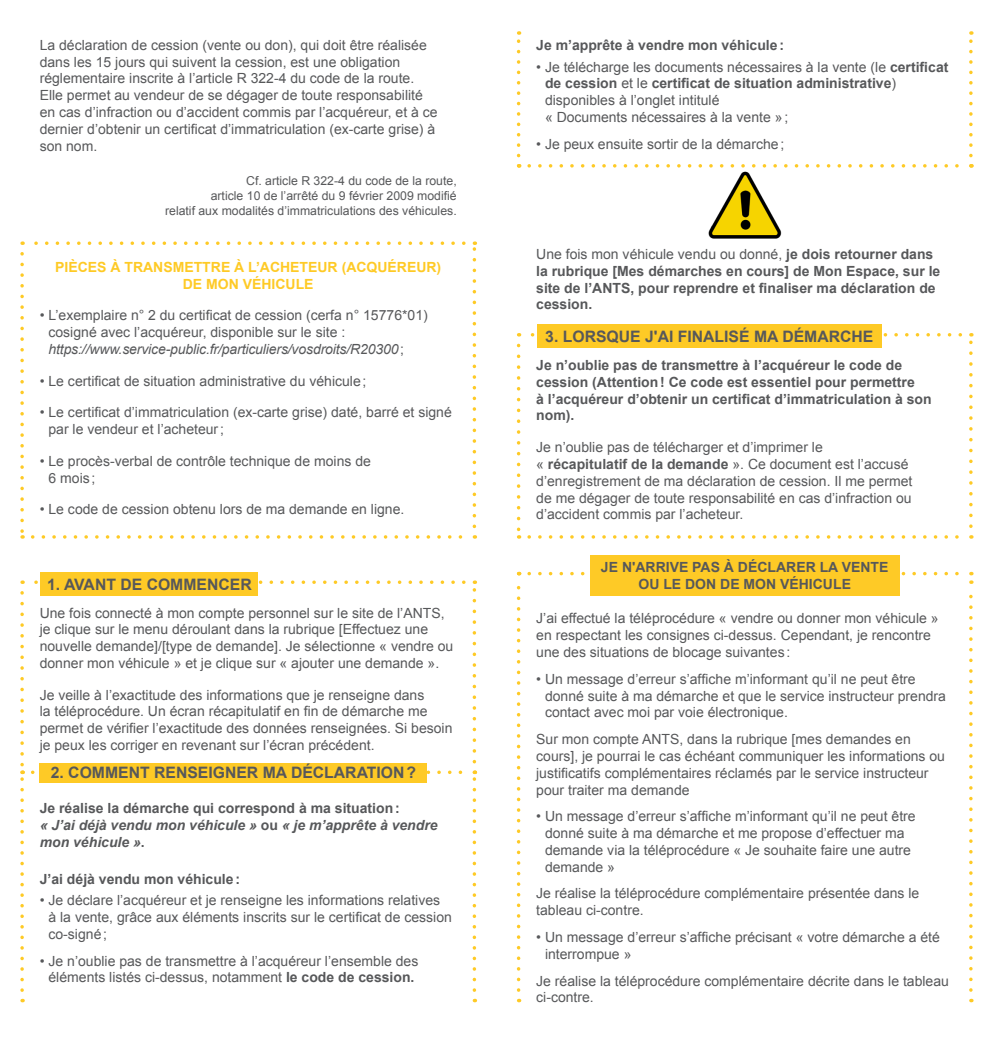
<style>
.page{position:relative;width:993px;height:1042px;background:#fff}
.page>*{position:absolute;margin:0;border:0;box-sizing:border-box;transform-origin:0 0}
.Texte_courant{font:700 15.75px "Arial";color:#57585a}
.Texte_courant-2{font:14px/16.8px "Arial";color:#57585a}
.Texte_courant-3{font:700 14px/16.8px "Arial";color:#57585a}
.Texte_courant-4{font:italic 700 14px/16.8px "Arial";color:#57585a}
.Texte_courant-5{font:700 14px/16.8px "Arial";color:#feca26;text-align:center}
.Texte_courant-6{font:12.25px/14.7px "Arial";color:#57585a;text-align:right}
.s1{font-style:italic}
.s2{font-style:normal}
.s3{font-weight:700}
.s4{font-weight:400}
</style>
<div class="page">
<svg style="left:969px;top:31px;width:3px;height:125px"></svg>
<svg style="left:516px;top:31px;width:4px;height:125px"></svg>
<svg style="left:529px;top:164px;width:442px;height:4px"></svg>
<svg style="left:516px;top:572px;width:4px;height:418px"></svg>
<svg style="left:529px;top:572px;width:443px;height:418px"></svg>
<svg style="left:20px;top:254px;width:4px;height:285px"></svg>
<svg style="left:33px;top:535px;width:442px;height:4px"></svg>
<svg style="left:472px;top:241px;width:4px;height:285px"></svg>
<svg style="left:22px;top:241px;width:441px;height:4px"></svg>
<svg style="left:20px;top:593px;width:4px;height:397px"></svg>
<svg style="left:33px;top:770px;width:443px;height:220px"></svg>
<svg style="left:472px;top:580px;width:4px;height:182px"></svg>
<svg style="left:22px;top:580px;width:441px;height:4px"></svg>
<div style="left:41px;top:572px;width:217px;height:23px;background:#feca26"></div>
<svg style="left:516px;top:345px;width:4px;height:194px"></svg>
<svg style="left:529px;top:535px;width:442px;height:4px"></svg>
<svg style="left:969px;top:333px;width:3px;height:193px"></svg>
<svg style="left:518px;top:333px;width:442px;height:3px"></svg>
<div style="left:537px;top:325px;width:344px;height:23px;background:#feca26"></div>
<div style="left:589px;top:555px;width:310px;height:40px;background:#feca26"></div>
<div style="left:40px;top:763px;width:387px;height:19px;background:#feca26"></div>
<img style="left:708px;top:171px;width:74px;height:67px">
<p class="Texte_courant-2" style="left:40px;top:37px;width:399px">La déclaration de cession (vente ou don), qui doit être réalisée dans les 15 jours qui suivent la cession, est une obligation réglementaire inscrite à l’article R 322-4 du code de la route.<br>Elle permet au vendeur de se dégager de toute responsabilité en cas d’infraction ou d’accident commis par l’acquéreur, et à ce dernier d’obtenir un certificat d’immatriculation (ex-carte grise) à son nom.</p>
<p class="Texte_courant-6" style="left:165px;top:174px;width:293px">Cf. article R 322-4 du code de la route,<br>article 10 de l’arrêté du 9 février 2009 modifié<br>relatif aux modalités d’immatriculations des véhicules.</p>
<p class="Texte_courant-5" style="left:55px;top:259px;width:387px">PIÈCES À TRANSMETTRE À L’ACHETEUR (ACQUÉREUR)<br>DE MON VÉHICULE</p>
<p class="Texte_courant-2" style="left:48px;top:307px;width:380px;text-indent:-9px">• L’exemplaire n° 2 du certificat de cession (cerfa n° 15776*01) cosigné avec l’acquéreur, disponible sur le site : <span class="s1">https://www.service-public.fr/particuliers/vosdroits/R20300</span>;</p>
<p class="Texte_courant-2" style="left:40px;top:372px;width:328px">• Le certificat de situation administrative du véhicule;</p>
<p class="Texte_courant-2" style="left:48px;top:404px;width:405px;text-indent:-9px">• Le certificat d’immatriculation (ex-carte grise) daté, barré et signé par le vendeur et l’acheteur;</p>
<p class="Texte_courant-2" style="left:48px;top:452px;width:324px;text-indent:-9px">• Le procès-verbal de contrôle technique de moins de<br>6 mois;</p>
<p class="Texte_courant-2" style="left:40px;top:501px;width:366px">• Le code de cession obtenu lors de ma demande en ligne.</p>
<p class="Texte_courant" style="left:47px;top:574px;width:206px">1. AVANT DE COMMENCER</p>
<p class="Texte_courant-2" style="left:40px;top:604px;width:415px">Une fois connecté à mon compte personnel sur le site de l’ANTS, je clique sur le menu déroulant dans la rubrique [Effectuez une nouvelle demande]/[type de demande]. Je sélectionne « vendre ou donner mon véhicule » et je clique sur « ajouter une demande ».</p>
<p class="Texte_courant-2" style="left:40px;top:686px;width:414px">Je veille à l’exactitude des informations que je renseigne dans<br>la téléprocédure. Un écran récapitulatif en fin de démarche me permet de vérifier l’exactitude des données renseignées. Si besoin je peux les corriger en revenant sur l’écran précédent.</p>
<p class="Texte_courant" style="left:51px;top:762px;width:367px">2. COMMENT RENSEIGNER MA DÉCLARATION?</p>
<p class="Texte_courant-4" style="left:40px;top:800px;width:399px"><span class="s2">Je réalise la démarche qui correspond à ma situation:<br></span>« J’ai déjà vendu mon véhicule » <span class="s2">ou</span> « je m’apprête à vendre mon véhicule »<span class="s2">.</span></p>
<p class="Texte_courant-3" style="left:40px;top:870px;width:202px">J’ai déjà vendu mon véhicule:</p>
<p class="Texte_courant-2" style="left:48px;top:892px;width:405px;text-indent:-9px">• Je déclare l’acquéreur et je renseigne les informations relatives<br>à la vente, grâce aux éléments inscrits sur le certificat de cession co-signé;</p>
<p class="Texte_courant-2" style="left:40px;top:952px;width:380px;text-align:center">• Je n’oublie pas de transmettre à l’acquéreur l’ensemble des éléments listés ci-dessus, notamment <span class="s3">le code de cession.</span></p>
<p class="Texte_courant-3" style="left:536px;top:37px;width:249px">Je m’apprête à vendre mon véhicule:</p>
<p class="Texte_courant-2" style="left:545px;top:58px;width:405px;text-indent:-9px">• Je télécharge les documents nécessaires à la vente (le <span class="s3">certificat de cession</span> et le <span class="s3">certificat de situation administrative</span>) disponibles à l’onglet intitulé<br>« Documents nécessaires à la vente »;</p>
<p class="Texte_courant-2" style="left:536px;top:136px;width:249px">• Je peux ensuite sortir de la démarche;</p>
<p class="Texte_courant-3" style="left:536px;top:246px;width:405px"><span class="s4">Une fois mon véhicule vendu ou donné,</span> je dois retourner dans la rubrique [Mes démarches en cours] de Mon Espace, sur le site de l’ANTS, pour reprendre et finaliser ma déclaration de cession.</p>
<p class="Texte_courant" style="left:545px;top:326px;width:329px">3. LORSQUE J'AI FINALISÉ MA DÉMARCHE</p>
<p class="Texte_courant-3" style="left:536px;top:357px;width:397px">Je n’oublie pas de transmettre à l’acquéreur le code de cession (Attention! Ce code est essentiel pour permettre<br>à l’acquéreur d’obtenir un certificat d’immatriculation à son nom).</p>
<p class="Texte_courant-2" style="left:536px;top:439px;width:377px">Je n’oublie pas de télécharger et d’imprimer le<br>« <span class="s3">récapitulatif de la demande</span> ». Ce document est l’accusé d’enregistrement de ma déclaration de cession. Il me permet de me dégager de toute responsabilité en cas d’infraction ou d’accident commis par l’acheteur.</p>
<p class="Texte_courant-3" style="left:600px;top:559px;width:289px;text-align:center">JE N'ARRIVE PAS À DÉCLARER LA VENTE<br>OU LE DON DE MON VÉHICULE</p>
<p class="Texte_courant-2" style="left:536px;top:610px;width:404px">J’ai effectué la téléprocédure « vendre ou donner mon véhicule » en respectant les consignes ci-dessus. Cependant, je rencontre une des situations de blocage suivantes :</p>
<p class="Texte_courant-2" style="left:545px;top:670px;width:402px;text-indent:-9px">• Un message d’erreur s’affiche m’informant qu’il ne peut être donné suite à ma démarche et que le service instructeur prendra contact avec moi par voie électronique.</p>
<p class="Texte_courant-2" style="left:536px;top:731px;width:410px">Sur mon compte ANTS, dans la rubrique [mes demandes en cours], je pourrai le cas échéant communiquer les informations ou justificatifs complémentaires réclamés par le service instructeur pour traiter ma demande</p>
<p class="Texte_courant-2" style="left:545px;top:808px;width:372px;text-indent:-9px">• Un message d’erreur s’affiche m’informant qu’il ne peut être donné suite à ma démarche et me propose d’effectuer ma demande via la téléprocédure « Je souhaite faire une autre demande »</p>
<p class="Texte_courant-2" style="left:536px;top:885px;width:384px">Je réalise la téléprocédure complémentaire présentée dans le tableau ci-contre.</p>
<p class="Texte_courant-2" style="left:545px;top:929px;width:396px;text-indent:-9px">• Un message d’erreur s’affiche précisant « votre démarche a été interrompue »</p>
<p class="Texte_courant-2" style="left:536px;top:972px;width:414px">Je réalise la téléprocédure complémentaire décrite dans le tableau ci-contre.</p>
</div>
